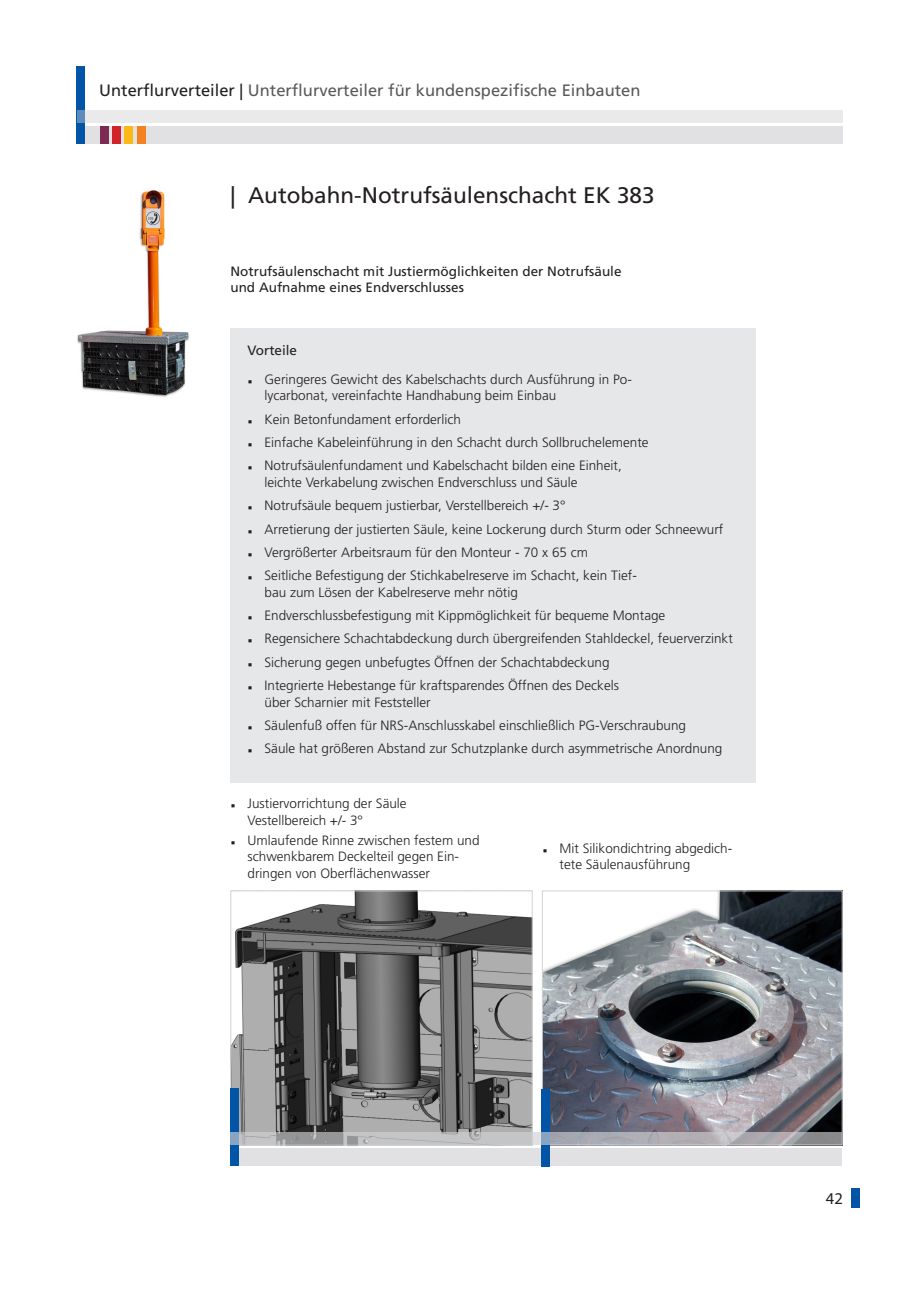
<style>
.page{position:relative;width:919px;height:1289px;background:#fff}
.page>*{position:absolute;margin:0;border:0;box-sizing:border-box;transform-origin:0 0}
.Überschrift_Type{font:22.5px "Frutiger LT";color:#231f20}
.t1{font:16.5px "Frutiger LT";color:#5a5a5a}
.t2{font:16.5px "Myriad Pro";color:#231f20}
.t3{font:300 13.5px/23.4px "Frutiger LT";color:#231f20}
.Überschrift_Aufzählu{font:13.5px/16.2px "Frutiger LT";color:#231f20}
.s1{color:#231f20}
.s2{font-weight:400}
</style>
<div class="page">
<div style="left:851px;top:1188px;width:8px;height:19px;background:#0154a6"></div>
<div style="left:77px;top:127px;width:765px;height:17px;background:#e1e1e3"></div>
<div style="left:77px;top:66px;width:8px;height:78px;background:#0154a6"></div>
<div style="left:77px;top:110px;width:765px;height:13px;background:#eaeaeb"></div>
<div style="left:100px;top:127px;width:8px;height:17px;background:#7e2b54"></div>
<div style="left:137px;top:127px;width:8px;height:17px;background:#f58220"></div>
<div style="left:112px;top:127px;width:9px;height:17px;background:#d1232a"></div>
<div style="left:125px;top:127px;width:8px;height:17px;background:#fcb814"></div>
<div style="left:230px;top:328px;width:525px;height:454px;background:#e6e7e9"></div>
<img style="left:77px;top:190px;width:112px;height:207px">
<img style="left:232px;top:892px;width:298px;height:240px">
<img style="left:544px;top:892px;width:296px;height:240px">
<div style="left:230px;top:1148px;width:612px;height:17px;background:#e1e1e3"></div>
<div style="left:541px;top:1088px;width:9px;height:78px;background:#0154a6"></div>
<div style="left:230px;top:1087px;width:9px;height:78px;background:#0154a6"></div>
<svg style="left:230px;top:1132px;width:612px;height:13px;background:#afb1b5"></svg>
<p class="t1" style="left:99px;top:80px;width:542px"><span class="s1">Unterflurverteiler |</span> Unterflurverteiler für kundenspezifische Einbauten</p>
<p class="Überschrift_Type" style="left:230px;top:182px;width:425px">| Autobahn-Notrufsäulenschacht EK 383</p>
<p class="Überschrift_Aufzählu" style="left:230px;top:263px;width:392px">Notrufsäulenschacht mit Justiermöglichkeiten der Notrufsäule und Aufnahme eines Endverschlusses</p>
<p class="t3" style="left:264px;top:336px;width:369px;line-height:29px;text-indent:-17px"><span class="s2">Vorteile<br></span>Geringeres Gewicht des Kabelschachts durch Ausführung in Po-</p>
<p class="t3" style="left:264px;top:384px;width:385px">lycarbonat, vereinfachte Handhabung beim Einbau<br>Kein Betonfundament erforderlich<br>Einfache Kabeleinführung in den Schacht durch Sollbruchelemente Notrufsäulenfundament und Kabelschacht bilden eine Einheit,</p>
<p class="t3" style="left:264px;top:470px;width:460px">leichte Verkabelung zwischen Endverschluss und Säule<br>Notrufsäule bequem justierbar, Verstellbereich +/- 3°<br>Arretierung der justierten Säule, keine Lockerung durch Sturm oder Schneewurf Vergrößerter Arbeitsraum für den Monteur - 70 x 65 cm<br>Seitliche Befestigung der Stichkabelreserve im Schacht, kein Tief-</p>
<p class="t3" style="left:264px;top:580px;width:470px">bau zum Lösen der Kabelreserve mehr nötig<br>Endverschlussbefestigung mit Kippmöglichkeit für bequeme Montage Regensichere Schachtabdeckung durch übergreifenden Stahldeckel, feuerverzinkt Sicherung gegen unbefugtes Öffnen der Schachtabdeckung<br>Integrierte Hebestange für kraftsparendes Öffnen des Deckels</p>
<p class="t3" style="left:264px;top:690px;width:459px">über Scharnier mit Feststeller<br>Säulenfuß offen für NRS-Anschlusskabel einschließlich PG-Verschraubung<br>Säule hat größeren Abstand zur Schutzplanke durch asymmetrische Anordnung</p>
<p class="t3" style="left:247px;top:795px;width:161px;line-height:16.2px">Justiervorrichtung der Säule<br>Vestellbereich +/- 3°</p>
<p class="t3" style="left:247px;top:832px;width:233px;line-height:16.2px">Umlaufende Rinne zwischen festem und schwenkbarem Deckelteil gegen Ein&shy;dringen von Oberflächenwasser</p>
<p class="t3" style="left:559px;top:840px;width:174px;line-height:16.2px">Mit Silikondichtring abgedich&shy;tete Säulenausführung</p>
<p class="t2" style="left:825px;top:1187px;width:18px">42</p>
</div>
